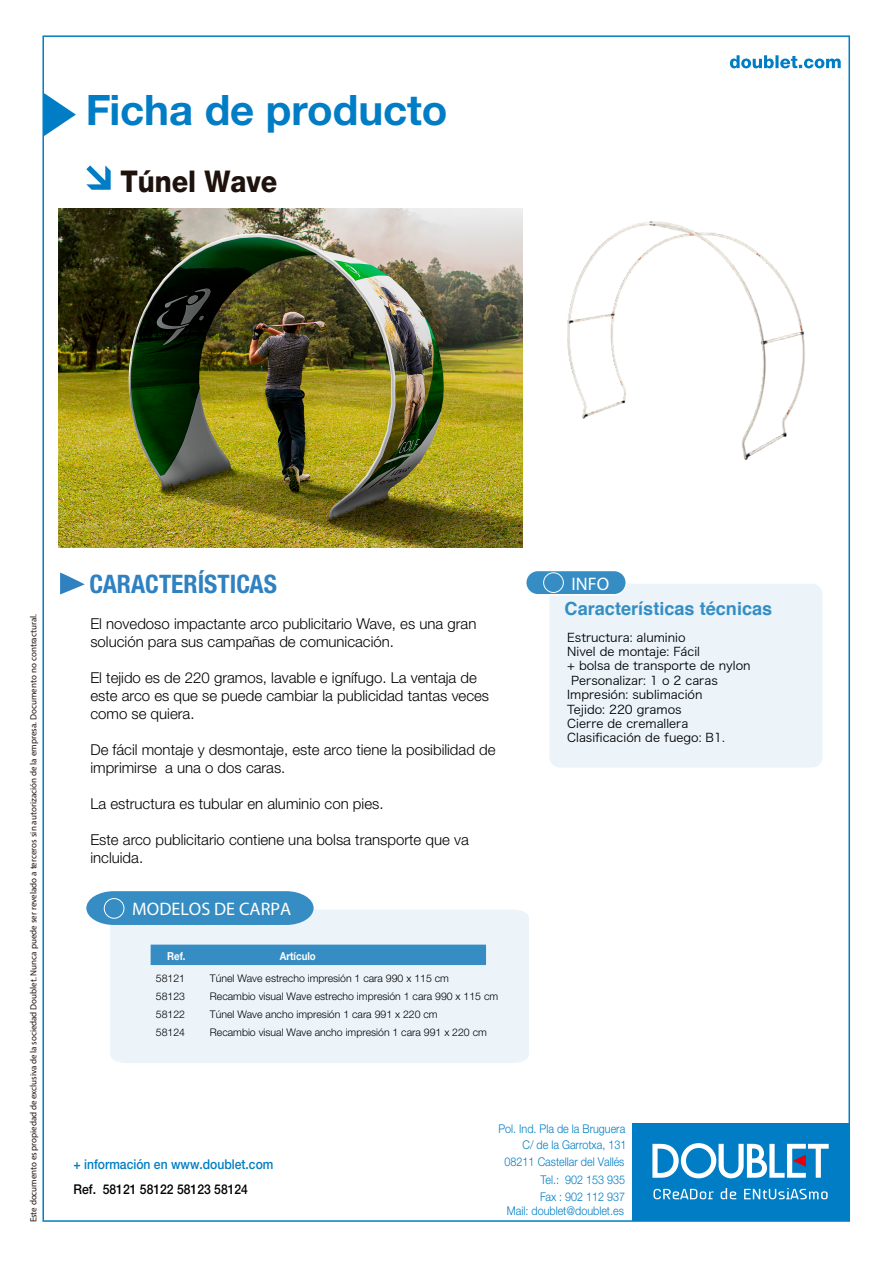
<style>
.page{position:relative;width:893px;height:1263px;background:#fff}
.page>*{position:absolute;margin:0;border:0;box-sizing:border-box;transform-origin:0 0}
.t1{font:700 42px "Helvetica Neue LT Std";color:#007dc4}
.t2{font:800 30px "Helvetica Neue LT Std";color:#1e120d;scale:.9 1}
.t3{font:700 condensed 25.5px "Helvetica Neue";color:#3081c0}
.t4{font:700 18.15px "Helvetica";color:#348ec3}
.t5{font:18.15px "Myriad Pro";color:#fff}
.t6{font:300 15px/18px "Helvetica Neue LT Std";color:#000}
.t7{font:500 13.5px "Helvetica Neue LT Std";color:#007dc4;scale:.9 1}
.t8{font:500 13.5px "Helvetica Neue LT Std";color:#000;scale:.9 1}
.t9{font:12px "Hira Kaku Pro N W3";color:#000}
.t10{font:300 12px/17.2px "Helvetica Neue LT Std";color:#007dc4;text-align:justify;scale:.9 1}
.t11{font:700 10.95px "Helvetica Neue LT Std";color:#fff;scale:.88 1}
.t12{font:300 10.5px "Helvetica Neue LT Std";color:#000}
.t13{font:9px "Myriad Pro";color:#1e120d}
</style>
<div class="page">
<svg style="left:730px;top:55px;width:111px;height:13px"></svg>
<svg style="left:45px;top:94px;width:31px;height:42px"></svg>
<svg style="left:86px;top:165px;width:25px;height:25px"></svg>
<div style="left:632px;top:1123px;width:217px;height:98px;background:#007dc4"></div>
<svg style="left:652px;top:1143px;width:177px;height:35px"></svg>
<svg style="left:653px;top:1189px;width:61px;height:10px"></svg>
<svg style="left:721px;top:1188px;width:15px;height:11px"></svg>
<svg style="left:744px;top:1188px;width:84px;height:11px"></svg>
<svg style="left:60px;top:572px;width:25px;height:22px"></svg>
<div style="left:549px;top:584px;width:273px;height:183px;background:#ecf4fa;border-radius:10px"></div>
<div style="left:526px;top:570px;width:100px;height:25px;background:#358dc3;border-radius:12px"></div>
<div style="left:525px;top:570px;width:102px;height:25px;border:2px solid #fff;border-radius:12px"></div>
<div style="left:543px;top:572px;width:21px;height:21px;border:1px solid #fff;border-radius:50%"></div>
<img style="left:567px;top:221px;width:238px;height:239px">
<div style="left:110px;top:910px;width:419px;height:153px;background:#ecf4fa"></div>
<svg style="left:86px;top:891px;width:228px;height:34px;background:#4194c6"></svg>
<div style="left:104px;top:898px;width:20px;height:20px;background:#358dc3;border-radius:50%"></div>
<div style="left:104px;top:898px;width:20px;height:21px;border:1px solid #fff;border-radius:50%"></div>
<div style="left:151px;top:944px;width:335px;height:21px;background:#358dc3"></div>
<img style="left:59px;top:208px;width:464px;height:339px">
<h1 class="t1" style="left:86px;top:84px;width:363px">Ficha de producto</h1>
<h2 class="t2" style="left:120px;top:163px;width:176px">Túnel Wave</h2>
<p class="t13" style="left:28px;top:1222px;width:610px;rotate:-90deg">Este documento es propiedad de exclusiva de la sociedad Doublet. Nunca puede ser revelado a terceros sin autorización de la empresa. Documento no contractural.</p>
<h3 class="t3" style="left:90px;top:569px;width:189px">CARACTERÍSTICAS</h3>
<p class="t5" style="left:572px;top:572px;width:39px">INFO</p>
<p class="t4" style="left:565px;top:594px;width:209px">Características técnicas</p>
<p class="t6" style="left:90px;top:615px;width:387px">El novedoso impactante arco publicitario Wave, es una gran solución para sus campañas de comunicación.</p>
<p class="t6" style="left:90px;top:669px;width:400px">El tejido es de 220 gramos, lavable e ignífugo. La ventaja de este arco es que se puede cambiar la publicidad tantas veces como se quiera.</p>
<p class="t6" style="left:90px;top:741px;width:407px">De fácil montaje y desmontaje, este arco tiene la posibilidad de imprimirse a una o dos caras.</p>
<p class="t6" style="left:90px;top:795px;width:295px">La estructura es tubular en aluminio con pies.</p>
<p class="t6" style="left:90px;top:831px;width:380px">Este arco publicitario contiene una bolsa transporte que va incluida.</p>
<p class="t9" style="left:567px;top:626px;width:120px">Estructura: aluminio</p>
<p class="t9" style="left:567px;top:641px;width:134px">Nivel de montaje: Fácil</p>
<p class="t9" style="left:567px;top:655px;width:185px">+ bolsa de transporte de nylon</p>
<p class="t9" style="left:571px;top:670px;width:148px">Personalizar: 1 o 2 caras</p>
<p class="t9" style="left:567px;top:684px;width:137px">Impresión: sublimación</p>
<p class="t9" style="left:567px;top:698px;width:116px">Tejido: 220 gramos</p>
<p class="t9" style="left:567px;top:713px;width:123px">Cierre de cremallera</p>
<p class="t9" style="left:567px;top:727px;width:159px">Clasificación de fuego: B1.</p>
<p class="t5" style="left:132px;top:898px;width:160px">MODELOS DE CARPA</p>
<p class="t11" style="left:167px;top:949px;width:23px">Ref.</p>
<p class="t11" style="left:280px;top:949px;width:43px">Artículo</p>
<p class="t12" style="left:156px;top:972px;width:31px">58121</p>
<p class="t12" style="left:210px;top:972px;width:241px">Túnel Wave estrecho impresión 1 cara 990 x 115 cm</p>
<p class="t12" style="left:156px;top:990px;width:31px">58123</p>
<p class="t12" style="left:210px;top:990px;width:290px">Recambio visual Wave estrecho impresión 1 cara 990 x 115 cm</p>
<p class="t12" style="left:156px;top:1008px;width:31px">58122</p>
<p class="t12" style="left:210px;top:1008px;width:229px">Túnel Wave ancho impresión 1 cara 991 x 220 cm</p>
<p class="t12" style="left:156px;top:1026px;width:31px">58124</p>
<p class="t12" style="left:210px;top:1026px;width:278px">Recambio visual Wave ancho impresión 1 cara 991 x 220 cm</p>
<p class="t7" style="left:74px;top:1156px;width:224px">+ información en www.doublet.com</p>
<p class="t8" style="left:74px;top:1181px;width:195px">Ref. 58121 58122 58123 58124</p>
<p class="t10" style="left:498px;top:1119px;width:142px">Pol. Ind. Pla de la Bruguera</p>
<p class="t10" style="left:540px;top:1153px;width:96px;text-indent:-35px">08211 Castellar del Vallés Tel.: 902 153 935<br>Fax : 902 112 937</p>
<p class="t10" style="left:507px;top:1202px;width:132px">Mail: doublet@doublet.es</p>
<p class="t10" style="left:522px;top:1136px;width:117px">C/ de la Garrotxa, 131</p>
</div>
